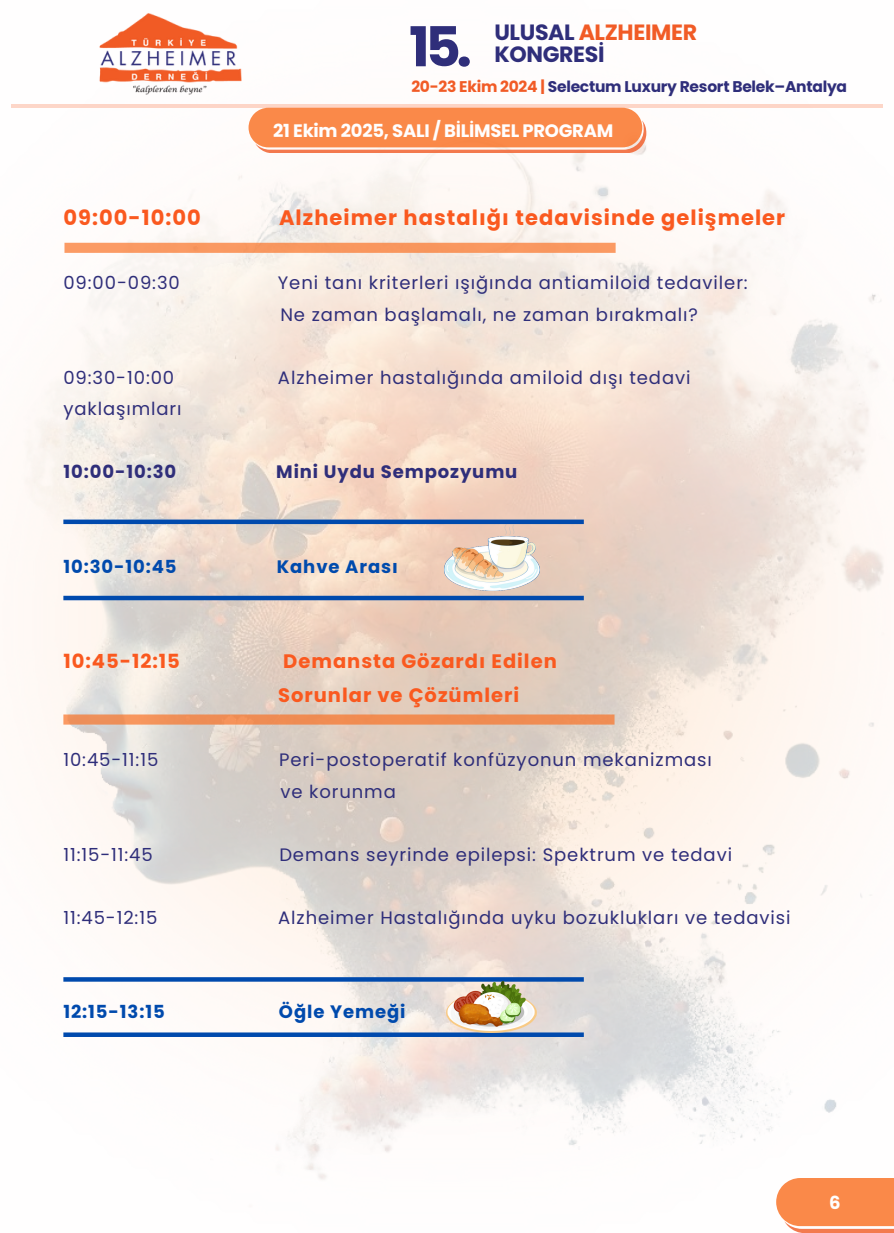
<style>
.page{position:relative;width:894px;height:1233px;background:#fff}
.page>*{position:absolute;margin:0;border:0;box-sizing:border-box;transform-origin:0 0}
.t1{font:700 54.9px "Poppins";color:#2f2e7a}
.t2{font:700 22.05px/21.3px "Poppins";letter-spacing:-.015em;color:#2f2e7a}
.t3{font:700 21px "Poppins";letter-spacing:.05em;color:#fa591f}
.t4{font:700 19.5px/33.8px "Poppins";letter-spacing:.05em;color:#fa591f}
.t5{font:18px/31.5px "Poppins";letter-spacing:.05em;color:#2f2e7a}
.t6{font:700 18px "Poppins";letter-spacing:.05em;color:#004aad}
.t7{font:700 18px "Poppins";letter-spacing:-.015em;color:#fffefe}
.t8{font:700 18px "Poppins";letter-spacing:.05em;color:#2f2e7a}
.t9{font:700 15.45px "Poppins";letter-spacing:-.015em;color:#2f2e7a}
.s1{color:#f15b26}
</style>
<div class="page">
<img style="left:24px;top:104px;width:861px;height:1076px">
<img style="left:99px;top:13px;width:143px;height:82px">
<svg style="left:11px;top:104px;width:871px;height:4px;background:#fcd2c3"></svg>
<svg style="left:248px;top:108px;width:398px;height:45px;background:#f99056"></svg>
<svg style="left:776px;top:1178px;width:117px;height:55px;background:#fa935b"></svg>
<div style="left:64px;top:243px;width:551px;height:10px;background:#f99860"></div>
<img style="left:445px;top:524px;width:94px;height:66px">
<hr style="left:63px;top:596px;width:520px;height:4px;background:#004aad">
<hr style="left:63px;top:520px;width:520px;height:4px;background:#004aad">
<div style="left:63px;top:977px;width:520px;height:5px;background:#004aad"></div>
<div style="left:63px;top:1032px;width:520px;height:5px;background:#004aad"></div>
<img style="left:446px;top:982px;width:90px;height:50px">
<div style="left:63px;top:714px;width:551px;height:11px;background:#ef8c53"></div>
<p class="t1" style="left:409px;top:9px;width:64px">15.</p>
<h1 class="t2" style="left:494px;top:22px;width:204px">ULUSAL <span class="s1">ALZHEIMER<br></span>KONGRESİ</h1>
<h2 class="t9" style="left:411px;top:76px;width:437px"><span class="s1">20-23 Ekim 2024 |</span> Selectum Luxury Resort Belek–Antalya</h2>
<p class="t7" style="left:273px;top:118px;width:341px">21 Ekim 2025, SALI / BİLİMSEL PROGRAM</p>
<p class="t3" style="left:63px;top:203px;width:139px">09:00-10:00</p>
<p class="t3" style="left:279px;top:203px;width:507px">Alzheimer hastalığı tedavisinde gelişmeler</p>
<p class="t5" style="left:63px;top:267px;width:118px">09:00-09:30</p>
<p class="t5" style="left:278px;top:267px;width:471px">Yeni tanı kriterleri ışığında antiamiloid tedaviler:<br>Ne zaman başlamalı, ne zaman bırakmalı?</p>
<h4 class="t5" style="left:63px;top:362px;width:112px">09:30-10:00</h4>
<h4 class="t5" style="left:278px;top:362px;width:414px">Alzheimer hastalığında amiloid dışı tedavi</h4>
<h4 class="t5" style="left:63px;top:393px;width:120px">yaklaşımları</h4>
<h3 class="t8" style="left:63px;top:459px;width:114px">10:00-10:30</h3>
<h3 class="t8" style="left:276px;top:459px;width:242px">Mini Uydu Sempozyumu</h3>
<h5 class="t6" style="left:63px;top:554px;width:115px">10:30-10:45</h5>
<h5 class="t6" style="left:276px;top:554px;width:123px">Kahve Arası</h5>
<h5 class="t4" style="left:63px;top:645px;width:118px">10:45-12:15</h5>
<h5 class="t4" style="left:278px;top:645px;width:280px">Demansta Gözardı Edilen<br>Sorunlar ve Çözümleri</h5>
<h4 class="t5" style="left:63px;top:744px;width:96px">10:45-11:15</h4>
<h4 class="t5" style="left:279px;top:744px;width:434px">Peri-postoperatif konfüzyonun mekanizması ve korunma</h4>
<h4 class="t5" style="left:63px;top:839px;width:91px">11:15-11:45</h4>
<h4 class="t5" style="left:279px;top:839px;width:454px">Demans seyrinde epilepsi: Spektrum ve tedavi</h4>
<h4 class="t5" style="left:63px;top:902px;width:95px">11:45-12:15</h4>
<h4 class="t5" style="left:278px;top:902px;width:513px">Alzheimer Hastalığında uyku bozuklukları ve tedavisi</h4>
<h5 class="t6" style="left:63px;top:999px;width:103px">12:15-13:15</h5>
<h5 class="t6" style="left:279px;top:999px;width:128px">Öğle Yemeği</h5>
<p class="t7" style="left:828px;top:1190px;width:13px">6</p>
</div>
